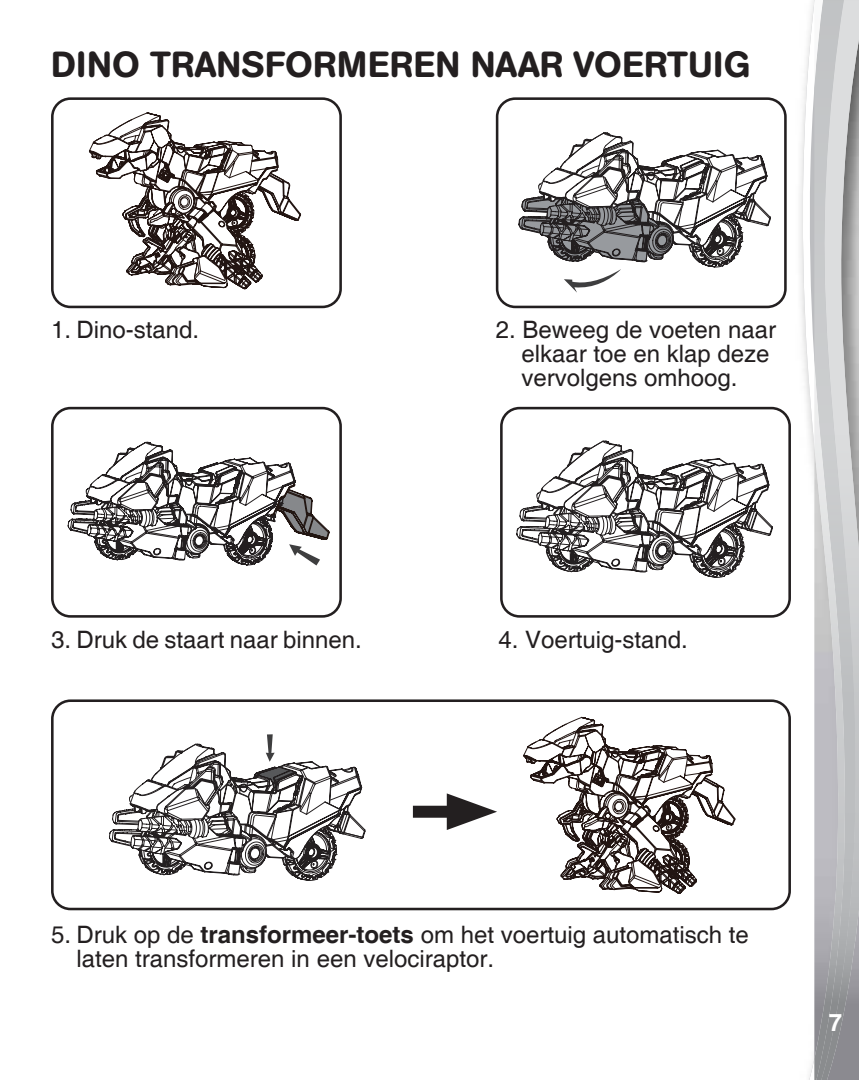
<style>
.page{position:relative;width:859px;height:1080px;background:#fff}
.page>*{position:absolute;margin:0;border:0;box-sizing:border-box;transform-origin:0 0}
.t1{font:500 36px "AG Book Rounded";letter-spacing:.02em;color:#231f20}
.t2{font:24px/24px "Helvetica";color:#231f20}
.t3{font:700 24px "Helvetica";color:#fff}
.s1{font-weight:700}
</style>
<div class="page">
<svg style="left:802px;top:0;width:12px;height:1080px"></svg>
<img style="left:858px;top:3px;width:1px;height:1077px">
<img style="left:847px;top:3px;width:11px;height:1077px">
<svg style="left:847px;top:0;width:12px;height:3px"></svg>
<img style="left:814px;top:0;width:33px;height:1080px">
<div style="left:51px;top:97px;width:291px;height:211px;border:3px solid #231f20;border-radius:18px"></div>
<div style="left:51px;top:699px;width:740px;height:211px;border:3px solid #231f20;border-radius:18px"></div>
<div style="left:500px;top:407px;width:291px;height:211px;border:3px solid #231f20;border-radius:18px"></div>
<svg style="left:89px;top:113px;width:212px;height:176px"></svg>
<svg style="left:523px;top:717px;width:212px;height:177px"></svg>
<svg style="left:516px;top:441px;width:257px;height:137px"></svg>
<svg style="left:109px;top:734px;width:256px;height:147px"></svg>
<div style="left:496px;top:97px;width:291px;height:211px;border:3px solid #231f20;border-radius:18px"></div>
<svg style="left:519px;top:133px;width:252px;height:160px"></svg>
<div style="left:51px;top:407px;width:291px;height:211px;border:3px solid #231f20;border-radius:18px"></div>
<div style="left:413px;top:806px;width:55px;height:12px;background:#231f20"></div>
<svg style="left:447px;top:793px;width:50px;height:37px"></svg>
<svg style="left:68px;top:442px;width:261px;height:124px"></svg>
<h1 class="t1" style="left:51px;top:43px;width:701px">DINO TRANSFORMEREN NAAR VOERTUIG</h1>
<p class="t2" style="left:51px;top:319px;width:150px">1. Dino-stand.</p>
<p class="t2" style="left:51px;top:628px;width:312px">3. Druk de staart naar binnen.</p>
<p class="t2" style="left:521px;top:319px;width:256px;text-indent:-26px">2. Beweeg de voeten naar elkaar toe en klap deze vervolgens omhoog.</p>
<p class="t2" style="left:498px;top:628px;width:191px">4. Voertuig-stand.</p>
<p class="t2" style="left:77px;top:924px;width:674px;text-indent:-26px">5. Druk op de <span class="s1">transformeer-toets</span> om het voertuig automatisch te laten transformeren in een velociraptor.</p>
<p class="t3" style="left:829px;top:1008px;width:15px">7</p>
</div>
